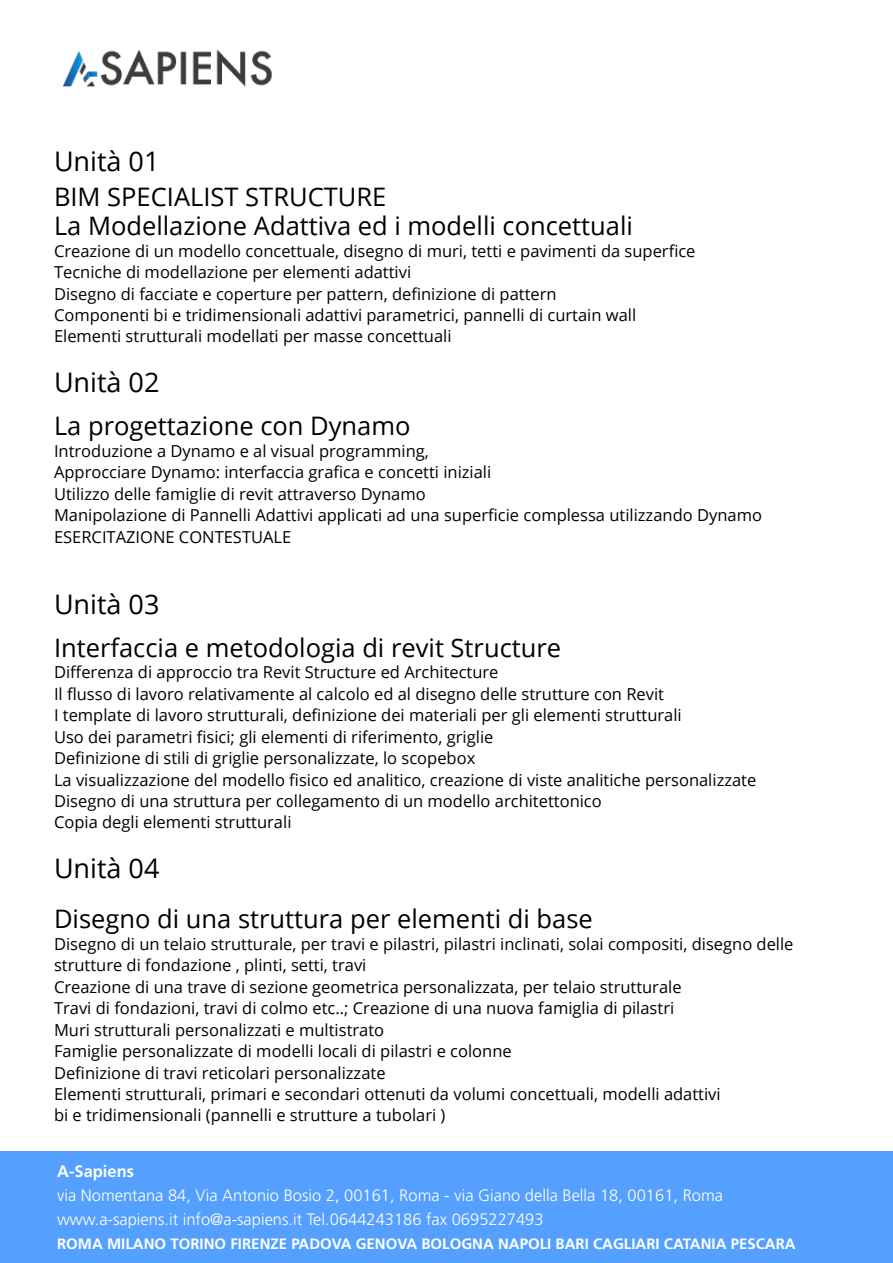
<style>
.page{position:relative;width:893px;height:1263px;background:#fff}
.page>*{position:absolute;margin:0;border:0;box-sizing:border-box;transform-origin:0 0}
.t1{font:27px "Open Sans";color:#000}
.t2{font:25.5px/29px "Open Sans";color:#000}
.t3{font:16.5px/21.5px "Open Sans";color:#000}
.t4{font:300 16.5px/24px "Frutiger LT Std";color:#fff}
.t5{font:700 16.5px "Frutiger LT Std";color:#fff}
.t6{font:700 15px "Frutiger LT Std";color:#fff}
</style>
<div class="page">
<img style="left:63px;top:49px;width:209px;height:38px">
<div style="left:0;top:1151px;width:892px;height:112px;background:#55a0ff"></div>
<div style="left:887px;top:1151px;width:6px;height:112px;background:#55a0ff"></div>
<h1 class="t1" style="left:54px;top:142px;width:107px">Unità 01</h1>
<h2 class="t2" style="left:54px;top:182px;width:580px">BIM SPECIALIST STRUCTURE<br>La Modellazione Adattiva ed i modelli concettuali</h2>
<p class="t3" style="left:54px;top:239px;width:643px">Creazione di un modello concettuale, disegno di muri, tetti e pavimenti da superfice Tecniche di modellazione per elementi adattivi<br>Disegno di facciate e coperture per pattern, definizione di pattern<br>Componenti bi e tridimensionali adattivi parametrici, pannelli di curtain wall Elementi strutturali modellati per masse concettuali</p>
<h1 class="t1" style="left:54px;top:364px;width:107px">Unità 02</h1>
<h2 class="t2" style="left:54px;top:411px;width:358px">La progettazione con Dynamo</h2>
<p class="t3" style="left:54px;top:440px;width:709px">Introduzione a Dynamo e al visual programming,<br>Approcciare Dynamo: interfaccia grafica e concetti iniziali<br>Utilizzo delle famiglie di revit attraverso Dynamo<br>Manipolazione di Pannelli Adattivi applicati ad una superficie complessa utilizzando Dynamo ESERCITAZIONE CONTESTUALE</p>
<h1 class="t1" style="left:54px;top:586px;width:107px">Unità 03</h1>
<h2 class="t2" style="left:54px;top:632px;width:509px">Interfaccia e metodologia di revit Structure</h2>
<p class="t3" style="left:54px;top:661px;width:704px">Differenza di approccio tra Revit Structure ed Architecture<br>Il flusso di lavoro relativamente al calcolo ed al disegno delle strutture con Revit<br>I template di lavoro strutturali, definizione dei materiali per gli elementi strutturali<br>Uso dei parametri fisici; gli elementi di riferimento, griglie<br>Definizione di stili di griglie personalizzate, lo scopebox<br>La visualizzazione del modello fisico ed analitico, creazione di viste analitiche personalizzate Disegno di una struttura per collegamento di un modello architettonico<br>Copia degli elementi strutturali</p>
<h1 class="t1" style="left:54px;top:850px;width:107px">Unità 04</h1>
<h2 class="t2" style="left:54px;top:904px;width:540px">Disegno di una struttura per elementi di base</h2>
<p class="t3" style="left:54px;top:933px;width:741px">Disegno di un telaio strutturale, per travi e pilastri, pilastri inclinati, solai compositi, disegno delle strutture di fondazione , plinti, setti, travi<br>Creazione di una trave di sezione geometrica personalizzata, per telaio strutturale<br>Travi di fondazioni, travi di colmo etc..; Creazione di una nuova famiglia di pilastri<br>Muri strutturali personalizzati e multistrato<br>Famiglie personalizzate di modelli locali di pilastri e colonne<br>Definizione di travi reticolari personalizzate<br>Elementi strutturali, primari e secondari ottenuti da volumi concettuali, modelli adattivi<br>bi e tridimensionali (pannelli e strutture a tubolari )</p>
<p class="t5" style="left:57px;top:1161px;width:79px">A-Sapiens</p>
<p class="t4" style="left:57px;top:1183px;width:667px">via Nomentana 84, Via Antonio Bosio 2, 00161, Roma - via Giano della Bella 18, 00161, Roma www.a-sapiens.it info@a-sapiens.it Tel.0644243186 fax 0695227493</p>
<p class="t6" style="left:57px;top:1235px;width:740px">ROMA MILANO TORINO FIRENZE PADOVA GENOVA BOLOGNA NAPOLI BARI CAGLIARI CATANIA PESCARA</p>
</div>
